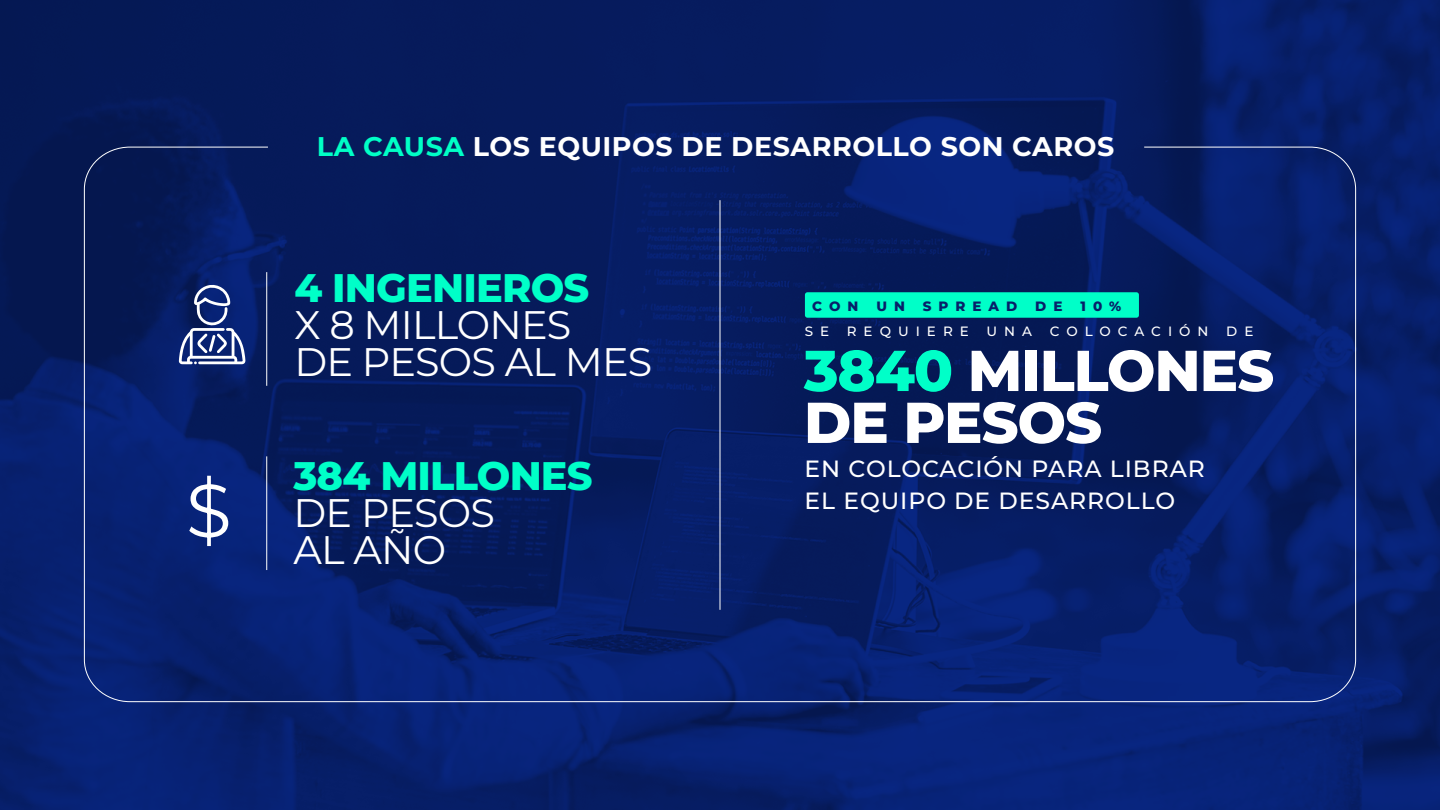
<style>
.page{position:relative;width:1440px;height:810px;background:#fff}
.page>*{position:absolute;margin:0;border:0;box-sizing:border-box;transform-origin:0 0}
.t1{font:74.78px "Montserrat";color:#fff}
.t2{font:800 57.53px/51.9px "Montserrat";letter-spacing:-.02em;color:#fff}
.t3{font:39.83px/37px "Montserrat";letter-spacing:-.02em;color:#fff}
.t4{font:800 39.83px "Montserrat";letter-spacing:-.02em;color:#00ffc8}
.t5{font:700 27px "Montserrat";letter-spacing:.02em;color:#fff}
.t6{font:500 23.48px/32.3px "Montserrat";letter-spacing:.04em;color:#fff}
.t7{font:500 13.5px "Montserrat";letter-spacing:.52em;color:#fff}
.t8{font:800 13.5px "Montserrat";letter-spacing:.52em;color:#071f69}
.s1{color:#00ffc6}
.s2{color:#00ffc8}
</style>
<div class="page">
<img style="left:0;top:0;width:1440px;height:810px">
<hr style="left:720px;top:200px;width:1px;height:410px;background:#fff">
<svg style="left:179px;top:283px;width:67px;height:81px"></svg>
<hr style="left:266px;top:272px;width:1px;height:114px;background:#fff">
<hr style="left:266px;top:456px;width:1px;height:114px;background:#fff">
<div style="left:805px;top:292px;width:334px;height:26px;background:#00ffc8;border-radius:3px"></div>
<h1 class="t1" style="left:186px;top:465px;width:48px">$</h1>
<p class="t5" style="left:317px;top:130px;width:799px"><span class="s1">LA CAUSA</span> LOS EQUIPOS DE DESARROLLO SON CAROS</p>
<h3 class="t4" style="left:294px;top:263px;width:296px">4 INGENIEROS</h3>
<h3 class="t3" style="left:294px;top:306px;width:360px">X 8 MILLONES<br>DE PESOS AL MES</h3>
<h3 class="t4" style="left:293px;top:451px;width:301px">384 MILLONES</h3>
<h3 class="t3" style="left:293px;top:494px;width:203px">DE PESOS<br>AL AÑO</h3>
<p class="t8" style="left:812px;top:297px;width:48px">CON</p>
<p class="t8" style="left:876px;top:297px;width:30px">U N</p>
<p class="t8" style="left:923px;top:297px;width:96px">SPREAD</p>
<p class="t8" style="left:1035px;top:297px;width:29px">D E</p>
<p class="t8" style="left:1081px;top:297px;width:42px">10%</p>
<p class="t7" style="left:805px;top:323px;width:26px">S E</p>
<p class="t7" style="left:847px;top:323px;width:124px">REQUIERE</p>
<p class="t7" style="left:987px;top:323px;width:47px">UNA</p>
<p class="t7" style="left:1050px;top:323px;width:160px">COLOCACIÓN</p>
<p class="t7" style="left:1226px;top:323px;width:29px">D E</p>
<h2 class="t2" style="left:804px;top:344px;width:472px"><span class="s2">3840</span> MILLONES<br>DE PESOS</h2>
<p class="t6" style="left:805px;top:452px;width:402px">EN COLOCACIÓN PARA LIBRAR<br>EL EQUIPO DE DESARROLLO</p>
</div>
